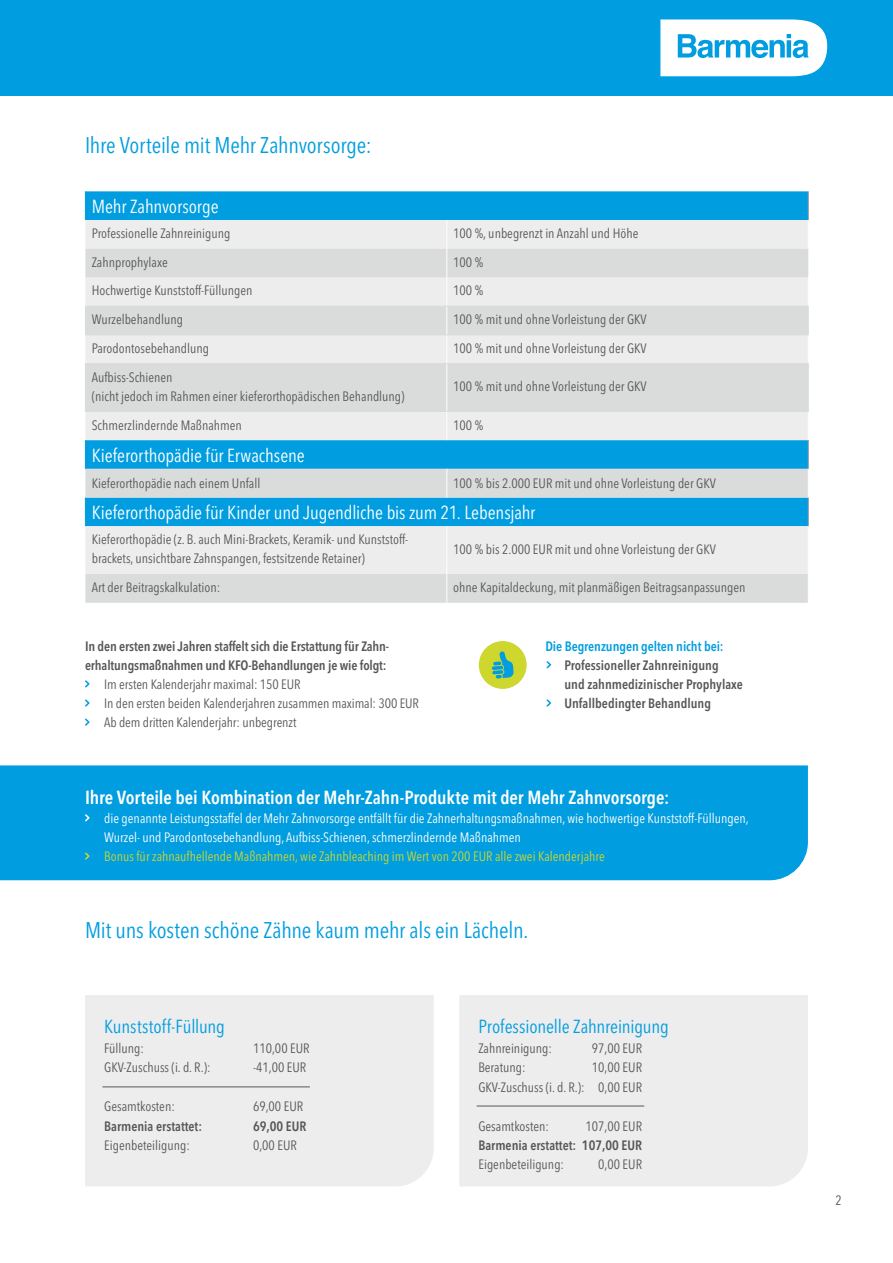
<style>
.page{position:relative;width:893px;height:1263px;background:#fff}
.page>*{position:absolute;margin:0;border:0;box-sizing:border-box;transform-origin:0 0}
.t1{font:condensed 22.5px "Avenir Next LT Pro";letter-spacing:-.01em;color:#009de0}
.t2{font:condensed 18.75px "Avenir Next LT Pro";letter-spacing:-.005em;color:#fff}
.t3{font:600 condensed 18.75px "Avenir Next LT Pro";letter-spacing:-.005em;color:#fff}
.t4{font:condensed 18.75px "Avenir Next LT Pro";letter-spacing:-.01em;color:#009de0}
.t5{font:condensed 13.5px/19.2px "Avenir Next LT Pro";color:#585757}
.t6{font:600 condensed 13.5px/19.2px "Avenir Next LT Pro";color:#585757}
.t7{font:condensed 13.5px/19.2px "Avenir Next LT Pro";color:#fff}
.t8{font:condensed 13.5px "Avenir Next LT Pro";color:#cdd72d}
.t9{font:600 condensed 13.5px "Avenir Next LT Pro";letter-spacing:-.005em;color:#009de0}
</style>
<div class="page">
<div style="left:0;top:0;width:893px;height:96px;background:#009de0"></div>
<svg style="left:660px;top:19px;width:167px;height:57px"></svg>
<div style="left:0;top:765px;width:808px;height:115px;background:#009de0"></div>
<div style="left:86px;top:191px;width:722px;height:29px;background:#009de0"></div>
<div style="left:85px;top:220px;width:723px;height:29px;background:#ededed"></div>
<svg style="left:85px;top:249px;width:723px;height:354px;background:#bdd7e2"></svg>
<hr style="left:446px;top:364px;width:1px;height:47px;background:#fff">
<svg style="left:446px;top:412px;width:1px;height:28px"></svg>
<svg style="left:446px;top:469px;width:1px;height:28px"></svg>
<hr style="left:446px;top:526px;width:1px;height:48px;background:#fff">
<svg style="left:85px;top:191px;width:1px;height:29px"></svg>
<svg style="left:85px;top:440px;width:1px;height:29px"></svg>
<svg style="left:85px;top:497px;width:1px;height:29px"></svg>
<svg style="left:446px;top:220px;width:1px;height:143px"></svg>
<svg style="left:446px;top:574px;width:1px;height:29px"></svg>
<svg style="left:808px;top:191px;width:1px;height:29px"></svg>
<svg style="left:808px;top:440px;width:1px;height:86px"></svg>
<hr style="left:85px;top:306px;width:362px;height:1px;background:#dadbdb">
<svg style="left:85px;top:307px;width:1px;height:27px"></svg>
<hr style="left:447px;top:306px;width:362px;height:1px;background:#dadbdb">
<svg style="left:808px;top:305px;width:1px;height:31px"></svg>
<hr style="left:85px;top:334px;width:362px;height:1px;background:#dadbdb">
<hr style="left:447px;top:334px;width:362px;height:1px;background:#dadbdb">
<hr style="left:85px;top:363px;width:362px;height:1px;background:#dadbdb">
<hr style="left:85px;top:364px;width:1px;height:47px;background:#dadbdb">
<hr style="left:447px;top:363px;width:362px;height:1px;background:#dadbdb">
<hr style="left:808px;top:364px;width:1px;height:47px;background:#dadbdb">
<hr style="left:85px;top:411px;width:362px;height:1px;background:#dadbdb">
<hr style="left:447px;top:411px;width:362px;height:1px;background:#dadbdb">
<svg style="left:85px;top:814px;width:5px;height:7px"></svg>
<svg style="left:85px;top:852px;width:5px;height:8px"></svg>
<div style="left:85px;top:995px;width:349px;height:191px;background:#ededed"></div>
<hr style="left:102px;top:1086px;width:208px;height:1px;background:#585757">
<div style="left:459px;top:995px;width:349px;height:191px;background:#ededed"></div>
<hr style="left:477px;top:1106px;width:167px;height:1px;background:#585757">
<svg style="left:85px;top:680px;width:5px;height:7px"></svg>
<svg style="left:85px;top:699px;width:5px;height:7px"></svg>
<svg style="left:85px;top:718px;width:5px;height:8px"></svg>
<svg style="left:547px;top:661px;width:4px;height:7px"></svg>
<svg style="left:547px;top:699px;width:4px;height:7px"></svg>
<div style="left:479px;top:641px;width:48px;height:48px;background:#cdd72d;border-radius:50%"></div>
<svg style="left:492px;top:651px;width:22px;height:27px"></svg>
<h1 class="t1" style="left:85px;top:132px;width:288px">Ihre Vorteile mit Mehr Zahnvorsorge:</h1>
<h2 class="t2" style="left:92px;top:195px;width:128px">Mehr Zahnvorsorge</h2>
<p class="t5" style="left:92px;top:224px;width:140px">Professionelle Zahnreinigung</p>
<p class="t5" style="left:453px;top:224px;width:187px">100 %, unbegrenzt in Anzahl und Höhe</p>
<p class="t5" style="left:92px;top:252px;width:77px">Zahnprophylaxe</p>
<p class="t5" style="left:453px;top:252px;width:32px">100 %</p>
<p class="t5" style="left:92px;top:281px;width:162px">Hochwertige Kunststoff-Füllungen</p>
<p class="t5" style="left:453px;top:281px;width:32px">100 %</p>
<p class="t5" style="left:92px;top:310px;width:93px">Wurzelbehandlung</p>
<p class="t5" style="left:453px;top:310px;width:195px">100 % mit und ohne Vorleistung der GKV</p>
<p class="t5" style="left:92px;top:338px;width:119px">Parodontosebehandlung</p>
<p class="t5" style="left:453px;top:338px;width:195px">100 % mit und ohne Vorleistung der GKV</p>
<p class="t5" style="left:92px;top:367px;width:314px">Aufbiss-Schienen<br>(nicht jedoch im Rahmen einer kieferorthopädischen Behandlung)</p>
<p class="t5" style="left:453px;top:377px;width:195px">100 % mit und ohne Vorleistung der GKV</p>
<p class="t5" style="left:92px;top:415px;width:152px">Schmerzlindernde Maßnahmen</p>
<p class="t5" style="left:453px;top:415px;width:32px">100 %</p>
<h2 class="t2" style="left:92px;top:444px;width:214px">Kieferorthopädie für Erwachsene</h2>
<p class="t5" style="left:92px;top:474px;width:170px">Kieferorthopädie nach einem Unfall</p>
<p class="t5" style="left:453px;top:474px;width:264px">100 % bis 2.000 EUR mit und ohne Vorleistung der GKV</p>
<h2 class="t2" style="left:92px;top:501px;width:445px">Kieferorthopädie für Kinder und Jugendliche bis zum 21. Lebensjahr</h2>
<p class="t5" style="left:92px;top:530px;width:317px">Kieferorthopädie (z. B. auch Mini-Brackets, Keramik- und Kunststoff&shy;brackets, unsichtbare Zahnspangen, festsitzende Retainer)</p>
<p class="t5" style="left:453px;top:539px;width:264px">100 % bis 2.000 EUR mit und ohne Vorleistung der GKV</p>
<p class="t5" style="left:92px;top:578px;width:130px">Art der Beitragskalkulation:</p>
<p class="t5" style="left:453px;top:577px;width:294px">ohne Kapitaldeckung, mit planmäßigen Beitragsanpassungen</p>
<p class="t6" style="left:85px;top:636px;width:305px">In den ersten zwei Jahren staffelt sich die Erstattung für Zahn&shy;erhaltungsmaßnahmen und KFO-Behandlungen je wie folgt:</p>
<p class="t5" style="left:104px;top:674px;width:316px">Im ersten Kalenderjahr maximal: 150 EUR<br>In den ersten beiden Kalenderjahren zusammen maximal: 300 EUR<br>Ab dem dritten Kalenderjahr: unbegrenzt</p>
<p class="t9" style="left:545px;top:638px;width:180px">Die Begrenzungen gelten nicht bei:</p>
<p class="t6" style="left:564px;top:655px;width:180px">Professioneller Zahnreinigung<br>und zahnmedizinischer Prophylaxe<br>Unfallbedingter Behandlung</p>
<h2 class="t3" style="left:85px;top:786px;width:586px">Ihre Vorteile bei Kombination der Mehr-Zahn-Produkte mit der Mehr Zahnvorsorge:</h2>
<p class="t7" style="left:104px;top:808px;width:646px">die genannte Leistungsstaffel der Mehr Zahnvorsorge entfällt für die Zahnerhaltungsmaßnahmen, wie hochwertige Kunststoff-Füllungen,<br>Wurzel- und Parodontosebehandlung, Aufbiss-Schienen, schmerzlindernde Maßnahmen</p>
<p class="t8" style="left:104px;top:848px;width:502px">Bonus für zahnaufhellende Maßnahmen, wie Zahnbleaching im Wert von 200 EUR alle zwei Kalenderjahre</p>
<h1 class="t1" style="left:85px;top:916px;width:445px">Mit uns kosten schöne Zähne kaum mehr als ein Lächeln.</h1>
<h2 class="t4" style="left:104px;top:1015px;width:122px">Kunststoff-Füllung</h2>
<p class="t5" style="left:104px;top:1038px;width:41px">Füllung:</p>
<p class="t5" style="left:253px;top:1038px;width:58px">110,00 EUR</p>
<p class="t5" style="left:104px;top:1057px;width:108px">GKV-Zuschuss (i. d. R.):</p>
<p class="t5" style="left:253px;top:1057px;width:55px">-41,00 EUR</p>
<p class="t5" style="left:104px;top:1097px;width:72px">Gesamtkosten:</p>
<p class="t5" style="left:253px;top:1097px;width:52px">69,00 EUR</p>
<p class="t6" style="left:104px;top:1116px;width:100px">Barmenia erstattet:</p>
<p class="t6" style="left:253px;top:1116px;width:55px">69,00 EUR</p>
<p class="t5" style="left:104px;top:1135px;width:87px">Eigenbeteiligung:</p>
<p class="t5" style="left:253px;top:1135px;width:45px">0,00 EUR</p>
<h2 class="t4" style="left:478px;top:1015px;width:192px">Professionelle Zahnreinigung</h2>
<p class="t5" style="left:478px;top:1038px;width:75px">Zahnreinigung:</p>
<p class="t5" style="left:592px;top:1038px;width:52px">97,00 EUR</p>
<p class="t5" style="left:478px;top:1057px;width:49px">Beratung:</p>
<p class="t5" style="left:478px;top:1056px;width:165px;line-height:20.7px;text-align:right">10,00 EUR<br>GKV-Zuschuss (i. d. R.): 0,00 EUR</p>
<p class="t5" style="left:478px;top:1116px;width:72px">Gesamtkosten:</p>
<p class="t5" style="left:585px;top:1116px;width:58px">107,00 EUR</p>
<p class="t6" style="left:478px;top:1135px;width:165px">Barmenia erstattet: 107,00 EUR</p>
<p class="t5" style="left:478px;top:1154px;width:87px">Eigenbeteiligung:</p>
<p class="t5" style="left:598px;top:1154px;width:45px">0,00 EUR</p>
<p class="t5" style="left:836px;top:1191px;width:8px">2</p>
</div>
